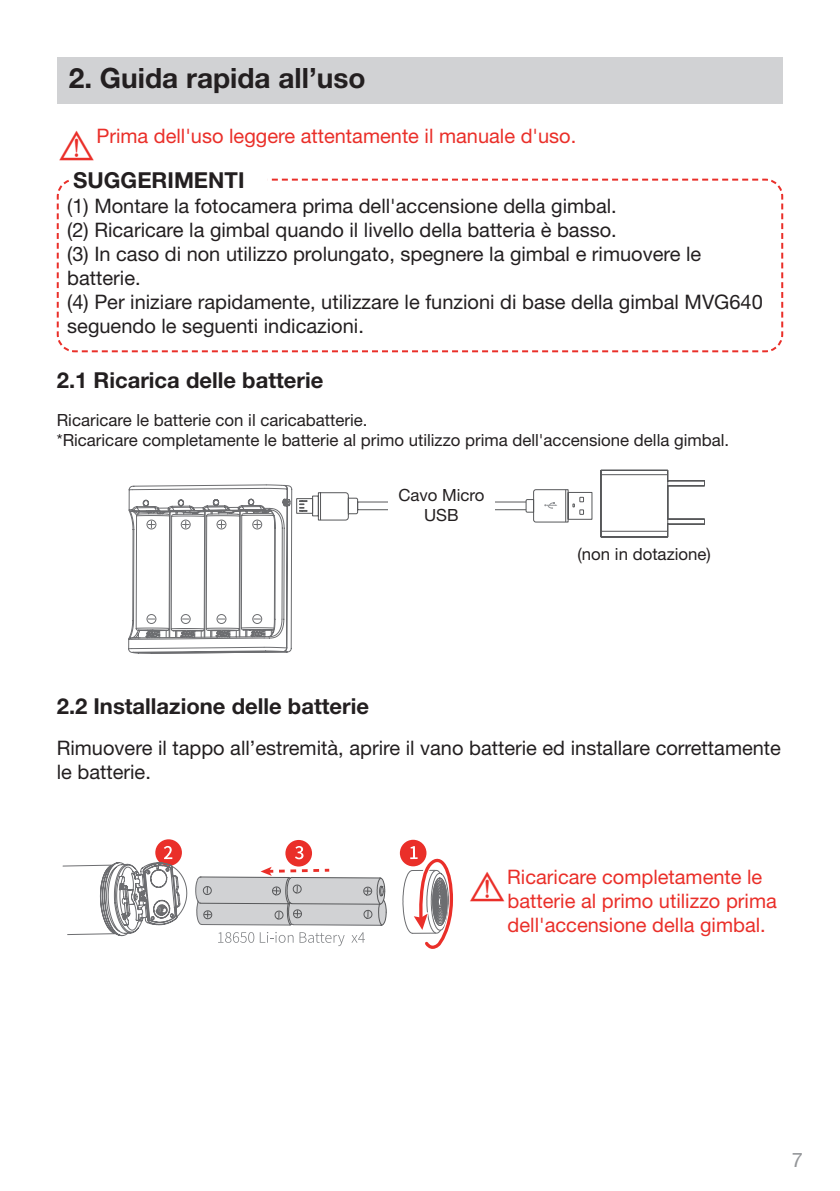
<style>
.page{position:relative;width:840px;height:1191px;background:#fff}
.page>*{position:absolute;margin:0;border:0;box-sizing:border-box;transform-origin:0 0}
.t1{font:44px "Koz Go Pro";color:#ea2f29;scale:.9 1}
.t2{font:700 28px "Helvetica Neue LT Pro";color:#231f20}
.t3{font:700 22px "Helvetica Neue LT Pro";color:#231f20}
.t4{font:20px/24px "Helvetica Neue LT Pro";color:#231f20}
.t5{font:20px/24px "Helvetica Neue LT Pro";color:#ea2f29}
.t6{font:20px "Helvetica Neue LT Pro";color:#939598}
.t7{font:16.8px/20.2px "Helvetica Neue LT Pro";color:#231f20}
</style>
<div class="page">
<div style="left:57px;top:57px;width:725px;height:46px;background:#d1d2d4"></div>
<svg style="left:56px;top:178px;width:727px;height:175px"></svg>
<div style="left:71px;top:169px;width:195px;height:22px;background:#fff"></div>
<svg style="left:600px;top:469px;width:105px;height:69px"></svg>
<svg style="left:128px;top:484px;width:464px;height:170px"></svg>
<div style="left:388px;top:488px;width:106px;height:37px;background:#fff"></div>
<div style="left:576px;top:548px;width:135px;height:36px;background:#fff"></div>
<svg style="left:62px;top:839px;width:125px;height:97px"></svg>
<svg style="left:195px;top:839px;width:258px;height:110px"></svg>
<h2 class="t2" style="left:69px;top:61px;width:298px">2. Guida rapida all’uso</h2>
<h1 class="t1" style="left:57px;top:119px;width:46px">⚠</h1>
<p class="t5" style="left:96px;top:124px;width:481px">Prima dell'uso leggere attentamente il manuale d'uso.</p>
<p class="t4" style="left:67px;top:193px;width:696px">(1) Montare la fotocamera prima dell'accensione della gimbal.<br>(2) Ricaricare la gimbal quando il livello della batteria è basso.<br>(3) In caso di non utilizzo prolungato, spegnere la gimbal e rimuovere le batterie.<br>(4) Per iniziare rapidamente, utilizzare le funzioni di base della gimbal MVG640 seguendo le seguenti indicazioni.</p>
<p class="t3" style="left:73px;top:167px;width:173px">SUGGERIMENTI</p>
<p class="t3" style="left:57px;top:367px;width:268px">2.1 Ricarica delle batterie</p>
<p class="t7" style="left:57px;top:409px;width:673px">Ricaricare le batterie con il caricabatterie.<br>*Ricaricare completamente le batterie al primo utilizzo prima dell'accensione della gimbal.</p>
<p class="t7" style="left:398px;top:484px;width:88px;text-align:center">Cavo Micro<br>USB</p>
<p class="t7" style="left:577px;top:543px;width:135px">(non in dotazione)</p>
<p class="t3" style="left:57px;top:692px;width:313px">2.2 Installazione delle batterie</p>
<p class="t4" style="left:57px;top:735px;width:725px">Rimuovere il tappo all’estremità, aprire il vano batterie ed installare correttamente le batterie.</p>
<h1 class="t1" style="left:467px;top:859px;width:46px">⚠</h1>
<p class="t5" style="left:507px;top:864px;width:271px">Ricaricare completamente le batterie al primo utilizzo prima dell'accensione della gimbal.</p>
<p class="t6" style="left:791px;top:1147px;width:13px">7</p>
</div>
